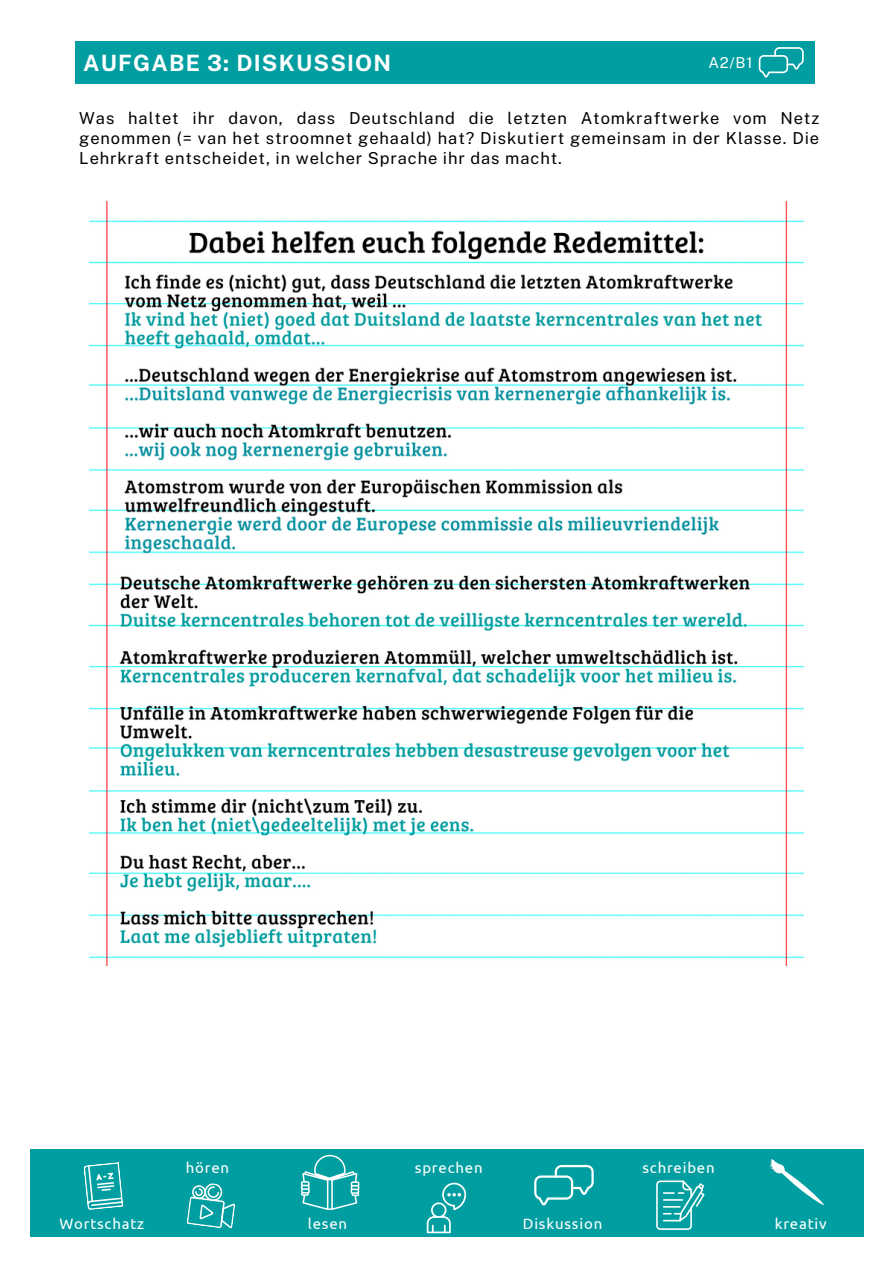
<style>
.page{position:relative;width:893px;height:1264px;background:#fff}
.page>*{position:absolute;margin:0;border:0;box-sizing:border-box;transform-origin:0 0}
.t1{font:700 22.5px "Public Sans";letter-spacing:.055em;color:#fff}
.t2{font:16.5px/20.2px "Public Sans";letter-spacing:.055em;color:#000;text-align:justify}
.t3{font:15px "Ubuntu";letter-spacing:.055em;color:#fff}
.t4{font:15px "Public Sans";color:#fff}
</style>
<div class="page">
<div style="left:30px;top:1149px;width:833px;height:87px;background:#009ea0"></div>
<svg style="left:83px;top:1162px;width:40px;height:48px"></svg>
<svg style="left:186px;top:1183px;width:49px;height:45px"></svg>
<svg style="left:301px;top:1154px;width:58px;height:55px"></svg>
<svg style="left:534px;top:1164px;width:59px;height:41px"></svg>
<svg style="left:427px;top:1182px;width:39px;height:51px"></svg>
<svg style="left:656px;top:1180px;width:48px;height:49px"></svg>
<svg style="left:769px;top:1159px;width:55px;height:46px"></svg>
<div style="left:76px;top:41px;width:738px;height:42px;background:#009ea0"></div>
<svg style="left:758px;top:47px;width:45px;height:30px"></svg>
<img style="left:89px;top:201px;width:714px;height:363px">
<img style="left:89px;top:564px;width:714px;height:401px">
<h1 class="t1" style="left:83px;top:49px;width:309px">AUFGABE 3: DISKUSSION</h1>
<p class="t4" style="left:708px;top:54px;width:46px">A2/B1</p>
<p class="t2" style="left:79px;top:108px;width:741px">Was haltet ihr davon, dass Deutschland die letzten Atomkraftwerke vom Netz genommen (= van het stroomnet gehaald) hat? Diskutiert gemeinsam in der Klasse. Die Lehrkraft entscheidet, in welcher Sprache ihr das macht.</p>
<p class="t3" style="left:59px;top:1214px;width:86px">Wortschatz</p>
<p class="t3" style="left:186px;top:1158px;width:45px">hören</p>
<p class="t3" style="left:308px;top:1214px;width:41px">lesen</p>
<p class="t3" style="left:415px;top:1158px;width:69px">sprechen</p>
<p class="t3" style="left:523px;top:1214px;width:81px">Diskussion</p>
<p class="t3" style="left:642px;top:1158px;width:74px">schreiben</p>
<p class="t3" style="left:774px;top:1214px;width:53px">kreativ</p>
</div>
